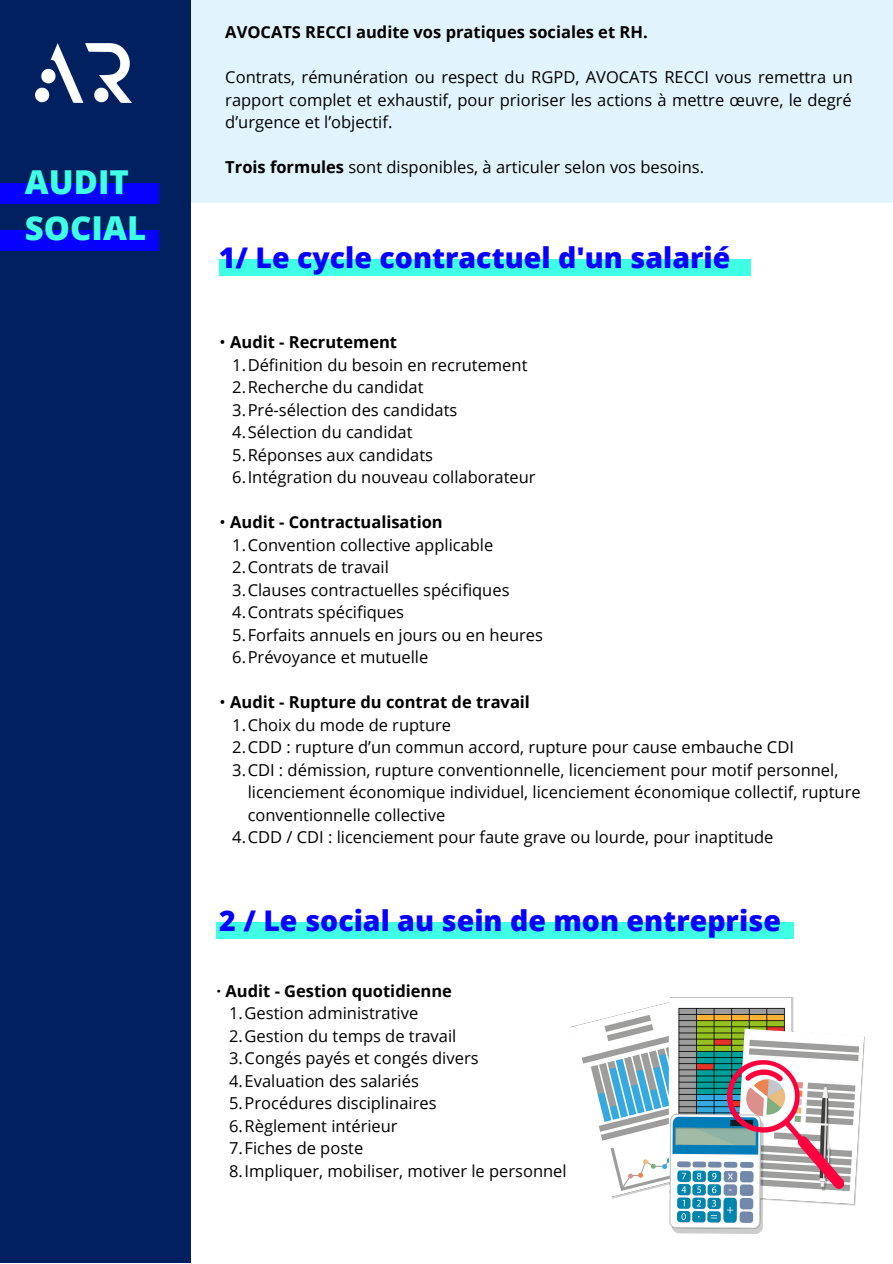
<style>
.page{position:relative;width:893px;height:1264px;background:#fff}
.page>*{position:absolute;margin:0;border:0;box-sizing:border-box;transform-origin:0 0}
.t1{font:800 33px/46px "Open Sans";color:#3fffe4}
.t2{font:800 28.5px "Open Sans";color:#0600ff}
.t3{font:16.5px/22.5px "Open Sans";color:#000}
.t4{font:700 16.5px "Open Sans";color:#000}
.s1{font-weight:700}
.s2{font-weight:400}
</style>
<div class="page">
<div style="left:0;top:0;width:191px;height:1262px;background:#002060"></div>
<div style="left:0;top:183px;width:159px;height:20px;background:#0600ff"></div>
<div style="left:0;top:230px;width:159px;height:21px;background:#0600ff"></div>
<div style="left:220px;top:259px;width:531px;height:17px;background:#3fffe4"></div>
<div style="left:216px;top:922px;width:578px;height:17px;background:#3fffe4"></div>
<img style="left:35px;top:44px;width:97px;height:58px">
<img style="left:569px;top:997px;width:295px;height:236px">
<svg style="left:720px;top:1057px;width:133px;height:132px"></svg>
<div style="left:191px;top:0;width:701px;height:203px;background:#e1f4fd"></div>
<h1 class="t1" style="left:25px;top:158px;width:123px">AUDIT<br>SOCIAL</h1>
<p class="t4" style="left:225px;top:21px;width:424px">AVOCATS RECCI audite vos pratiques sociales et RH.</p>
<p class="t3" style="left:225px;top:66px;width:629px;text-align:justify">Contrats, rémunération ou respect du RGPD, AVOCATS RECCI vous remettra un rapport complet et exhaustif, pour prioriser les actions à mettre œuvre, le degré d’urgence et l’objectif.</p>
<p class="t3" style="left:225px;top:156px;width:480px"><span class="s1">Trois formules</span> sont disponibles, à articuler selon vos besoins.</p>
<h2 class="t2" style="left:219px;top:237px;width:513px">1/ Le cycle contractuel d'un salarié</h2>
<p class="t4" style="left:220px;top:331px;width:179px"><span class="s2">•</span> Audit - Recrutement</p>
<p class="t3" style="left:232px;top:353px;width:305px">1.Définition du besoin en recrutement<br>2.Recherche du candidat<br>3.Pré-sélection des candidats<br>4.Sélection du candidat<br>5.Réponses aux candidats<br>6.Intégration du nouveau collaborateur</p>
<p class="t4" style="left:220px;top:511px;width:225px"><span class="s2">•</span> Audit - Contractualisation</p>
<p class="t3" style="left:232px;top:533px;width:312px">1.Convention collective applicable<br>2.Contrats de travail<br>3.Clauses contractuelles spécifiques<br>4.Contrats spécifiques<br>5.Forfaits annuels en jours ou en heures<br>6.Prévoyance et mutuelle</p>
<p class="t4" style="left:220px;top:690px;width:312px"><span class="s2">•</span> Audit - Rupture du contrat de travail</p>
<p class="t3" style="left:232px;top:713px;width:220px">1.Choix du mode de rupture</p>
<p class="t3" style="left:232px;top:735px;width:563px">2.CDD : rupture d’un commun accord, rupture pour cause embauche CDI</p>
<p class="t3" style="left:232px;top:758px;width:607px">3.CDI : démission, rupture conventionnelle, licenciement pour motif personnel,</p>
<p class="t3" style="left:248px;top:780px;width:614px">licenciement économique individuel, licenciement économique collectif, rupture</p>
<p class="t3" style="left:248px;top:803px;width:199px">conventionnelle collective</p>
<p class="t3" style="left:232px;top:825px;width:542px">4.CDD / CDI : licenciement pour faute grave ou lourde, pour inaptitude</p>
<h2 class="t2" style="left:219px;top:900px;width:563px">2 / Le social au sein de mon entreprise</h2>
<p class="t4" style="left:216px;top:979px;width:237px">· Audit - Gestion quotidienne</p>
<p class="t3" style="left:229px;top:1001px;width:339px">1.Gestion administrative<br>2.Gestion du temps de travail<br>3.Congés payés et congés divers<br>4.Evaluation des salariés<br>5.Procédures disciplinaires<br>6.Règlement intérieur<br>7.Fiches de poste<br>8.Impliquer, mobiliser, motiver le personnel</p>
</div>
